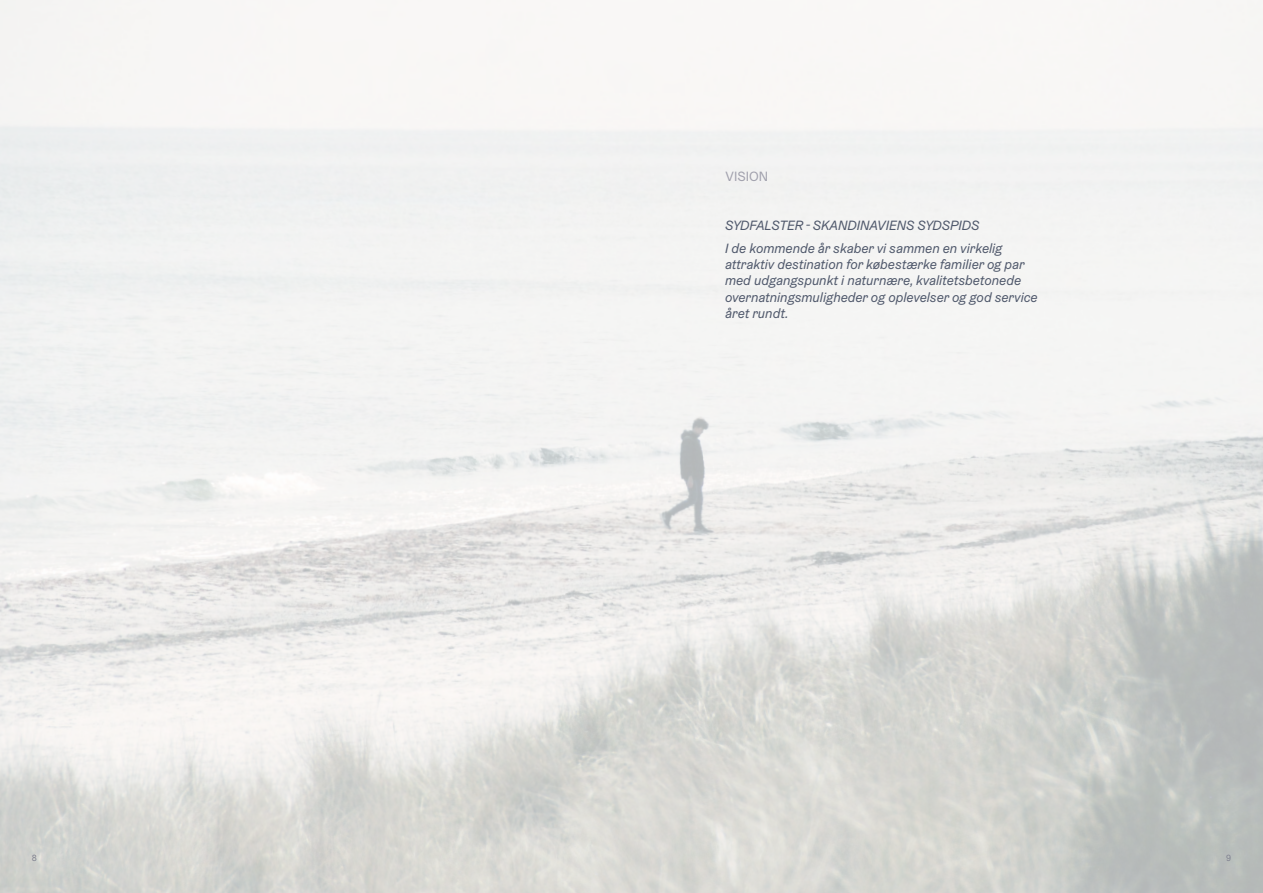
<style>
.page{position:relative;width:1263px;height:893px;background:#fff}
.page>*{position:absolute;margin:0;border:0;box-sizing:border-box;transform-origin:0 0}
.t1{font:italic 13.5px/16.2px "Graebenbach";color:#4f586b}
.t2{font:13.5px "Graebenbach";color:#a1a1ad}
.t3{font:9px "Graebenbach";color:#7f8190}
</style>
<div class="page">
<p class="t2" style="left:726px;top:168px;width:44px">VISION</p>
<p class="t1" style="left:725px;top:214px;width:279px;line-height:23px">SYDFALSTER - SKANDINAVIENS SYDSPIDS<br>I de kommende år skaber vi sammen en virkelig</p>
<p class="t1" style="left:725px;top:256px;width:314px">attraktiv destination for købestærke familier og par med udgangspunkt i naturnære, kvalitetsbetonede overnatningsmuligheder og oplevelser og god service året rundt.</p>
<p class="t3" style="left:32px;top:852px;width:7px">8</p>
<p class="t3" style="left:1226px;top:852px;width:7px">9</p>
</div>
